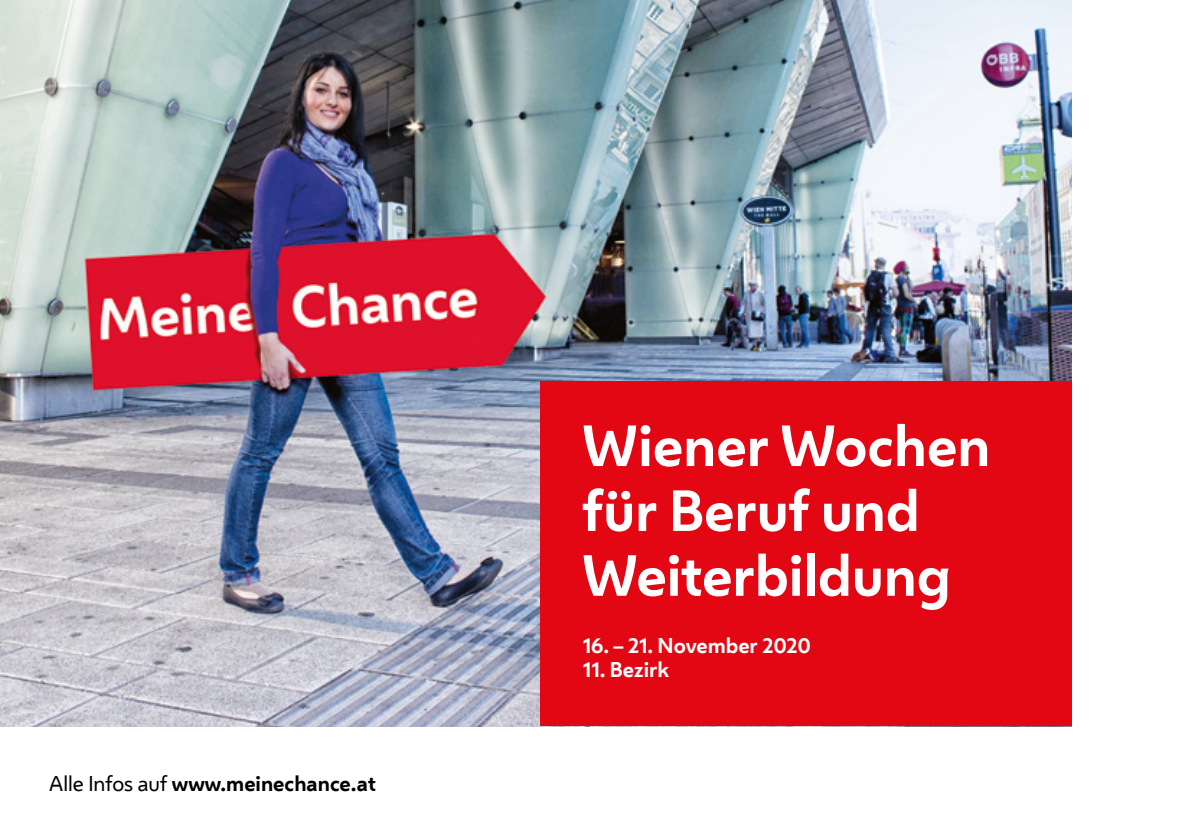
<style>
.page{position:relative;width:1191px;height:840px;background:#fff}
.page>*{position:absolute;margin:0;border:0;box-sizing:border-box;transform-origin:0 0}
.t1{font:700 54px/64.8px "Wiener Melange";color:#fff}
.t2{font:700 20px "Wiener Melange";color:#000}
.t3{font:700 20px "Wiener Melange";color:#fff}
.s1{font-weight:400}
</style>
<div class="page">
<img style="left:0;top:0;width:1071px;height:725px">
<div style="left:540px;top:381px;width:531px;height:344px;background:#e30613"></div>
<p class="t2" style="left:49px;top:766px;width:328px"><span class="s1">Alle Infos auf</span> www.meinechance.at</p>
<p class="t1" style="left:582px;top:409px;width:409px">Wiener Wochen für Beruf und<br>Weiterbildung</p>
<p class="t3" style="left:582px;top:629px;width:230px">16. – 21. November 2020</p>
<p class="t3" style="left:582px;top:653px;width:88px">11. Bezirk</p>
</div>
